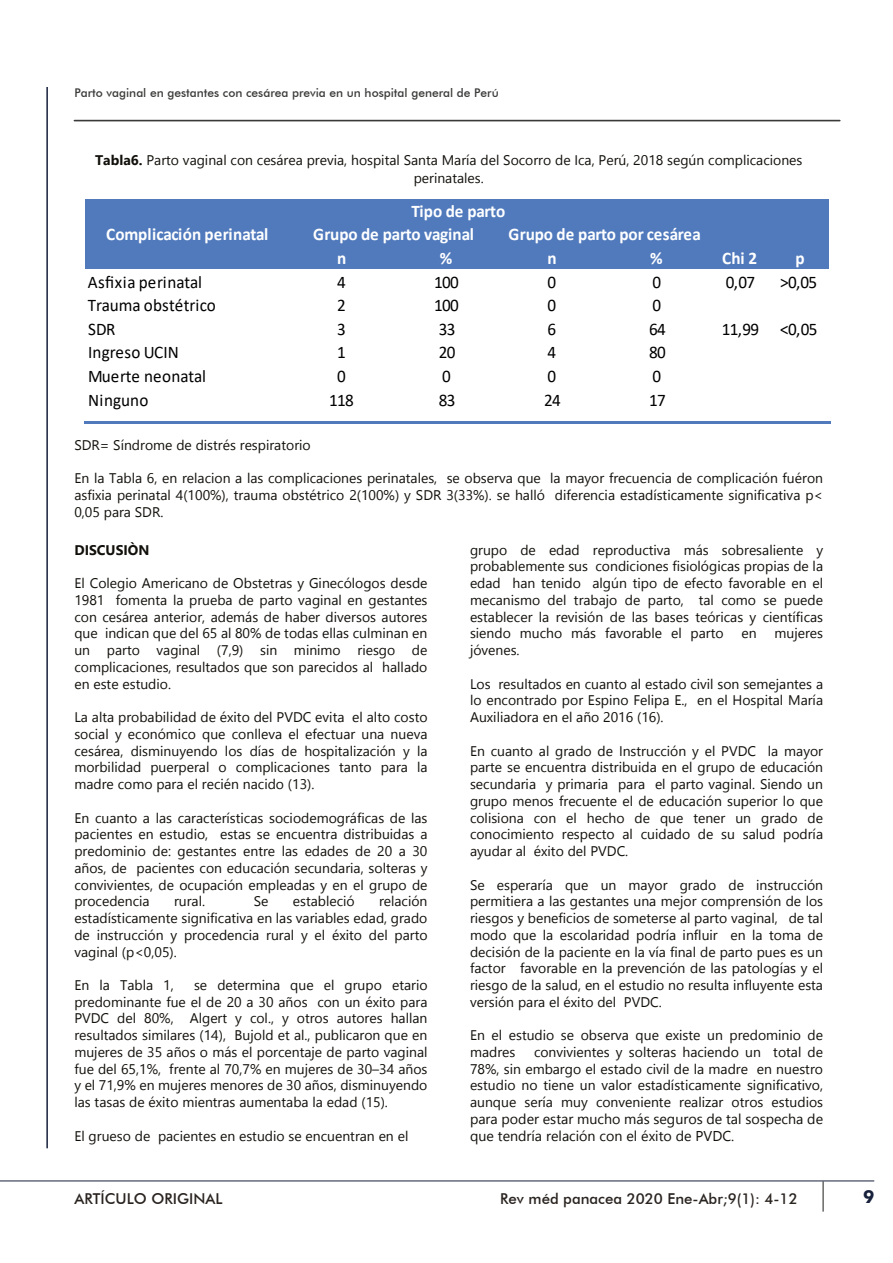
<style>
.page{position:relative;width:893px;height:1263px;background:#fff}
.page>*{position:absolute;margin:0;border:0;box-sizing:border-box;transform-origin:0 0}
.t1{font:700 18px "Futura";color:#18213c}
.t2{font:17.7px "Calibri";color:#000101}
.t3{font:700 17.7px "Calibri";letter-spacing:-.005em;color:#fff}
.t4{font:500 15px "Futura BT";color:#2a2421}
.t5{font:14.25px/17.1px "Nirmala UI";color:#12100b}
.t6{font:13.95px/16.8px "Nirmala UI";color:#12100b;text-align:justify}
.t7{font:700 13.95px "Nirmala UI";color:#12100b}
.t8{font:500 12px "Futura BT";color:#3b3b3a}
.s1{font-weight:700}
</style>
<div class="page">
<hr style="left:46px;top:87px;width:2px;height:1061px;background:#18213c">
<hr style="left:0;top:1180px;width:874px;height:1px;background:#18213c">
<hr style="left:823px;top:1181px;width:1px;height:30px;background:#1c1c1b">
<hr style="left:74px;top:120px;width:766px;height:1px;background:#3b3b3a">
<div style="left:86px;top:199px;width:745px;height:71px;background:#517abd"></div>
<hr style="left:830px;top:199px;width:1px;height:71px;background:#fff">
<div style="left:86px;top:269px;width:745px;height:154px;background:#fff"></div>
<hr style="left:85px;top:421px;width:746px;height:2px;background:#517abd">
<p class="t8" style="left:74px;top:86px;width:426px">Parto vaginal en gestantes con cesárea previa en un hospital general de Perú</p>
<p class="t6" style="left:95px;top:151px;width:709px;text-align:center"><span class="s1">Tabla6.</span> Parto vaginal con cesárea previa, hospital Santa María del Socorro de Ica, Perú, 2018 según complicaciones perinatales.</p>
<p class="t3" style="left:411px;top:198px;width:95px">Tipo de parto</p>
<p class="t3" style="left:106px;top:222px;width:164px">Complicación perinatal</p>
<p class="t3" style="left:313px;top:222px;width:162px">Grupo de parto vaginal</p>
<p class="t3" style="left:509px;top:222px;width:194px">Grupo de parto por cesárea</p>
<p class="t3" style="left:337px;top:246px;width:11px">n</p>
<p class="t3" style="left:440px;top:246px;width:14px">%</p>
<p class="t3" style="left:547px;top:246px;width:11px">n</p>
<p class="t3" style="left:650px;top:246px;width:14px">%</p>
<p class="t3" style="left:722px;top:246px;width:36px">Chi 2</p>
<p class="t3" style="left:795px;top:246px;width:11px">p</p>
<p class="t2" style="left:88px;top:269px;width:116px">Asfixia perinatal</p>
<p class="t2" style="left:337px;top:269px;width:10px">4</p>
<p class="t2" style="left:434px;top:269px;width:26px">100</p>
<p class="t2" style="left:547px;top:269px;width:10px">0</p>
<p class="t2" style="left:652px;top:269px;width:10px">0</p>
<p class="t2" style="left:726px;top:269px;width:31px">0,07</p>
<p class="t2" style="left:780px;top:269px;width:39px">&gt;0,05</p>
<p class="t2" style="left:88px;top:293px;width:129px">Trauma obstétrico</p>
<p class="t2" style="left:337px;top:293px;width:10px">2</p>
<p class="t2" style="left:434px;top:293px;width:26px">100</p>
<p class="t2" style="left:547px;top:293px;width:10px">0</p>
<p class="t2" style="left:653px;top:293px;width:10px">0</p>
<p class="t2" style="left:88px;top:317px;width:29px">SDR</p>
<p class="t2" style="left:337px;top:317px;width:10px">3</p>
<p class="t2" style="left:439px;top:317px;width:18px">33</p>
<p class="t2" style="left:547px;top:317px;width:10px">6</p>
<p class="t2" style="left:649px;top:317px;width:18px">64</p>
<p class="t2" style="left:722px;top:317px;width:97px">11,99 &lt;0,05</p>
<p class="t2" style="left:88px;top:340px;width:93px">Ingreso UCIN</p>
<p class="t2" style="left:337px;top:340px;width:10px">1</p>
<p class="t2" style="left:439px;top:340px;width:18px">20</p>
<p class="t2" style="left:547px;top:340px;width:10px">4</p>
<p class="t2" style="left:649px;top:340px;width:18px">80</p>
<p class="t2" style="left:88px;top:364px;width:120px">Muerte neonatal</p>
<p class="t2" style="left:337px;top:364px;width:10px">0</p>
<p class="t2" style="left:442px;top:364px;width:10px">0</p>
<p class="t2" style="left:547px;top:364px;width:10px">0</p>
<p class="t2" style="left:653px;top:364px;width:10px">0</p>
<p class="t2" style="left:88px;top:387px;width:62px">Ninguno</p>
<p class="t2" style="left:329px;top:387px;width:26px">118</p>
<p class="t2" style="left:439px;top:387px;width:18px">83</p>
<p class="t2" style="left:544px;top:387px;width:18px">24</p>
<p class="t2" style="left:649px;top:387px;width:18px">17</p>
<p class="t6" style="left:74px;top:436px;width:238px">SDR= Síndrome de distrés respiratorio</p>
<p class="t6" style="left:74px;top:469px;width:750px">En la Tabla 6, en relacion a las complicaciones perinatales, se observa que la mayor frecuencia de complicación fuéron asfixia perinatal 4(100%), trauma obstétrico 2(100%) y SDR 3(33%). se halló diferencia estadísticamente significativa p&lt; 0,05 para SDR.</p>
<p class="t7" style="left:74px;top:538px;width:77px">DISCUSIÒN</p>
<p class="t6" style="left:74px;top:574px;width:355px">El Colegio Americano de Obstetras y Ginecólogos desde 1981 fomenta la prueba de parto vaginal en gestantes con cesárea anterior, además de haber diversos autores que indican que del 65 al 80% de todas ellas culminan en un parto vaginal (7,9) sin minimo riesgo de complicaciones, resultados que son parecidos al hallado en este estudio.</p>
<p class="t6" style="left:74px;top:708px;width:355px">La alta probabilidad de éxito del PVDC evita el alto costo social y económico que conlleva el efectuar una nueva cesárea, disminuyendo los días de hospitalización y la morbilidad puerperal o complicaciones tanto para la madre como para el recién nacido (13).</p>
<p class="t6" style="left:74px;top:808px;width:355px">En cuanto a las características sociodemográficas de las pacientes en estudio, estas se encuentra distribuidas a predominio de: gestantes entre las edades de 20 a 30 años, de pacientes con educación secundaria, solteras y convivientes, de ocupación empleadas y en el grupo de procedencia</p>
<p class="t6" style="left:470px;top:540px;width:355px">grupo de edad reproductiva más sobresaliente y probablemente sus condiciones fisiológicas propias de la edad han tenido algún tipo de efecto favorable en el mecanismo del trabajo de parto, tal como se puede establecer la revisión de las bases teóricas y científicas siendo mucho más favorable el parto</p>
<p class="t6" style="left:741px;top:624px;width:17px">en</p>
<p class="t6" style="left:774px;top:624px;width:50px">mujeres</p>
<p class="t6" style="left:470px;top:641px;width:51px">jóvenes.</p>
<p class="t6" style="left:470px;top:674px;width:355px">Los resultados en cuanto al estado civil son semejantes a lo encontrado por Espino Felipa E., en el Hospital María Auxiliadora en el año 2016 (16).</p>
<p class="t6" style="left:470px;top:741px;width:355px">En cuanto al grado de Instrucción y el PVDC la mayor parte se encuentra distribuida en el grupo de educación secundaria y primaria para el parto vaginal. Siendo un grupo menos frecuente el de educación superior lo que colisiona con el hecho de que tener un grado de conocimiento respecto al cuidado de su salud podría ayudar al éxito del PVDC.</p>
<p class="t6" style="left:470px;top:875px;width:355px">Se esperaría que un mayor grado de instrucción permitiera a las gestantes una mejor comprensión de los riesgos y beneficios de someterse al parto vaginal, de tal modo que la escolaridad podría influir en la toma de decisión de la paciente en la vía final de parto pues es un factor favorable en la prevención de las patologías y el riesgo de la salud, en el estudio no resulta influyente esta versión para el éxito del PVDC.</p>
<p class="t6" style="left:470px;top:1026px;width:355px">En el estudio se observa que existe un predominio de madres</p>
<p class="t6" style="left:74px;top:892px;width:355px;text-indent:305px">relación estadísticamente significativa en las variables edad, grado de instrucción y procedencia rural y el éxito del parto vaginal (p&lt;0,05).</p>
<p class="t6" style="left:74px;top:976px;width:101px">En la Tabla 1,</p>
<p class="t6" style="left:174px;top:892px;width:33px">rural.</p>
<p class="t6" style="left:254px;top:892px;width:16px">Se</p>
<p class="t6" style="left:293px;top:892px;width:63px">estableció</p>
<p class="t6" style="left:74px;top:976px;width:355px;text-indent:120px">se determina que el grupo etario predominante fue el de 20 a 30 años con un éxito para PVDC del 80%, Algert y col., y otros autores hallan resultados similares (14), Bujold et al., publicaron que en mujeres de 35 años o más el porcentaje de parto vaginal fue del 65,1%, frente al 70,7% en mujeres de 30–34 años y el 71,9% en mujeres menores de 30 años, disminuyendo las tasas de éxito mientras aumentaba la edad (15).</p>
<p class="t6" style="left:74px;top:1126px;width:335px">El grueso de pacientes en estudio se encuentran en el</p>
<p class="t6" style="left:470px;top:1043px;width:355px;text-indent:64px">convivientes y solteras haciendo un total de 78%, sin embargo el estado civil de la madre en nuestro estudio no tiene un valor estadísticamente significativo, aunque sería muy conveniente realizar otros estudios</p>
<p class="t5" style="left:470px;top:1110px;width:355px">para poder estar mucho más seguros de tal sospecha de que tendría relación con el éxito de PVDC.</p>
<p class="t4" style="left:75px;top:1189px;width:149px">ARTÍCULO ORIGINAL</p>
<p class="t4" style="left:500px;top:1189px;width:299px">Rev méd panacea 2020 Ene-Abr;9(1): 4-12</p>
<p class="t1" style="left:863px;top:1183px;width:13px">9</p>
</div>
